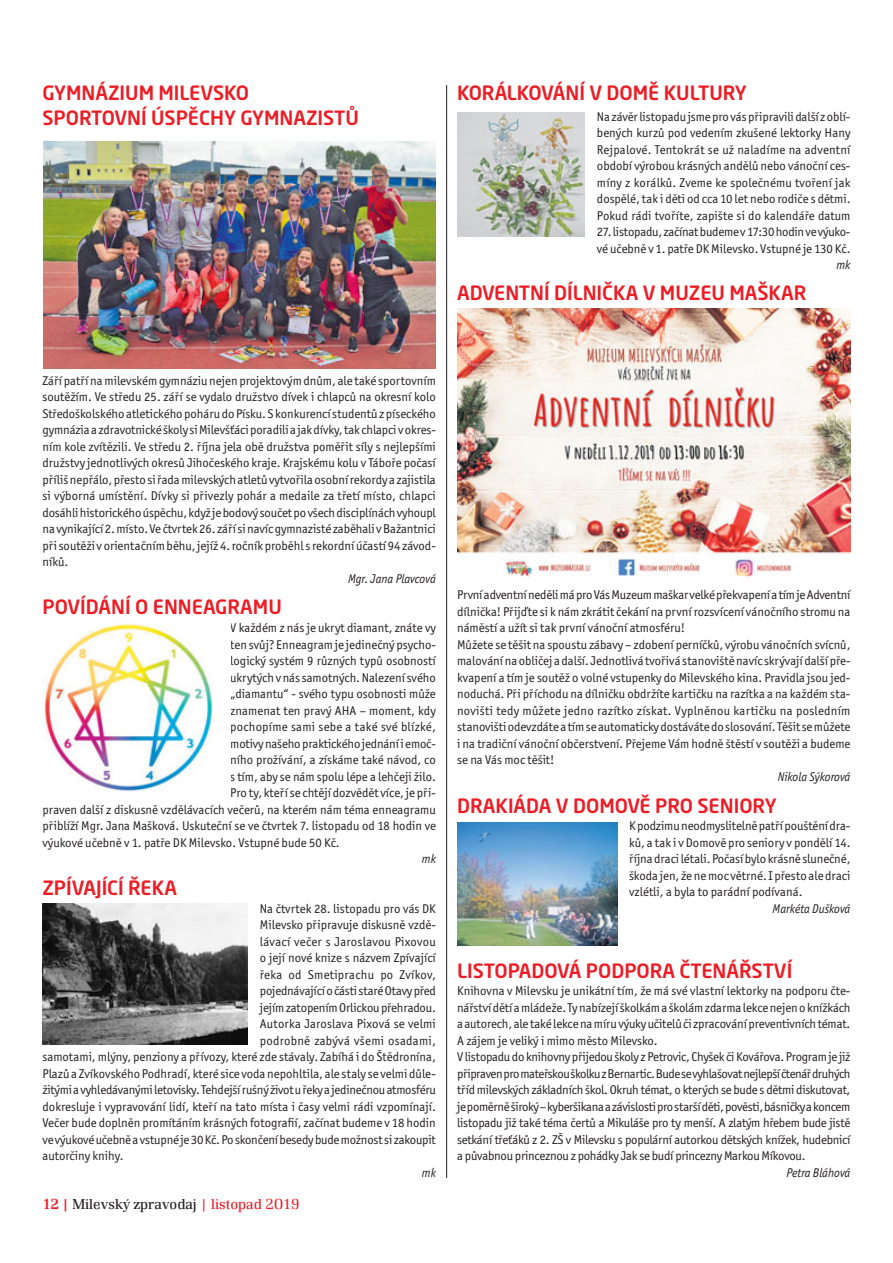
<style>
.page{position:relative;width:893px;height:1263px;background:#fff}
.page>*{position:absolute;margin:0;border:0;box-sizing:border-box;transform-origin:0 0}
.t1{font:500 19.5px/25.5px "Neo Sans Pro";color:#ed1c24}
.t2{font:300 15px "Renault TOT";color:#231f20}
.t3{font:12.75px/16.5px "Officina Sans Itc TOT";color:#231f20;text-align:justify}
.t4{font:12.75px/16.5px "Officina Sans Itc TOT";letter-spacing:-.02em;color:#231f20}
.t5{font:12.75px "Officina Sans Itc TOT";letter-spacing:.02em;color:#231f20}
.t6{font:italic 12.75px "Officina Sans Itc TOT";color:#231f20;scale:.95 1}
.s1{font-weight:500;color:#ed1c24}
.s2{color:#ed1c24}
</style>
<div class="page">
<hr style="left:446px;top:85px;width:1px;height:1093px;background:#231f20">
<img style="left:43px;top:623px;width:170px;height:169px">
<img style="left:43px;top:903px;width:205px;height:142px">
<img style="left:457px;top:112px;width:128px;height:124px">
<img style="left:457px;top:309px;width:393px;height:268px">
<img style="left:457px;top:822px;width:160px;height:124px">
<img style="left:43px;top:142px;width:392px;height:226px">
<h1 class="t1" style="left:43px;top:80px;width:318px">GYMNÁZIUM MILEVSKO<br>SPORTOVNÍ ÚSPĚCHY GYMNAZISTŮ</h1>
<h1 class="t1" style="left:457px;top:80px;width:291px">KORÁLKOVÁNÍ V DOMĚ KULTURY</h1>
<p class="t3" style="left:597px;top:109px;width:255px">Na závěr listopadu jsme pro vás připravili další z oblí&shy;bených kurzů pod vedením zkušené lektorky Hany Rejpalové. Tentokrát se už naladíme na adventní období výrobou krásných andělů nebo vánoční ces&shy;míny z korálků. Zveme ke společnému tvoření jak dospělé, tak i děti od cca 10 let nebo rodiče s dětmi.<br>Pokud rádi tvoříte, zapište si do kalendáře datum</p>
<p class="t3" style="left:597px;top:225px;width:255px">27. listopadu, začínat budeme v 17:30 hodin ve výuko&shy;vé učebně v 1. patře DK Milevsko. Vstupné je 130 Kč.</p>
<p class="t6" style="left:836px;top:260px;width:16px">mk</p>
<h1 class="t1" style="left:457px;top:281px;width:351px">ADVENTNÍ DÍLNIČKA V MUZEU MAŠKAR</h1>
<p class="t3" style="left:43px;top:373px;width:395px">Září patří na milevském gymnáziu nejen projektovým dnům, ale také sportovním soutěžím. Ve středu 25. září se vydalo družstvo dívek i chlapců na okresní kolo Středoškolského atletického poháru do Písku. S konkurencí studentů z píseckého gymnázia a zdravotnické školy si Milevšťáci poradili a jak dívky, tak chlapci v okres&shy;ním kole zvítězili. Ve středu 2. října jela obě družstva poměřit síly s nejlepšími družstvy jednotlivých okresů Jihočeského kraje. Krajskému kolu v Táboře počasí příliš nepřálo, přesto si řada milevských atletů vytvořila osobní rekordy a zajistila si výborná umístění. Dívky si přivezly pohár a medaile za třetí místo, chlapci dosáhli historického úspěchu, když je bodový součet po všech disciplínách vyhoupl na vynikající 2. místo. Ve čtvrtek 26. září si navíc gymnazisté zaběhali v Bažantnici při soutěži v orientačním běhu, jejíž 4. ročník proběhl s rekordní účastí 94 závod&shy;níků.</p>
<p class="t6" style="left:348px;top:573px;width:94px">Mgr. Jana Plavcová</p>
<h1 class="t1" style="left:43px;top:594px;width:241px">POVÍDÁNÍ O ENNEAGRAMU</h1>
<p class="t3" style="left:230px;top:621px;width:207px">V každém z nás je ukryt diamant, znáte vy</p>
<p class="t3" style="left:230px;top:637px;width:207px">ten svůj? Enneagram je jedinečný psycho-</p>
<p class="t3" style="left:230px;top:654px;width:207px">logický systém 9 různých typů osobností</p>
<p class="t3" style="left:230px;top:670px;width:207px">ukrytých v nás samotných. Nalezení svého</p>
<p class="t3" style="left:230px;top:687px;width:207px">„diamantu“ - svého typu osobnosti může</p>
<p class="t3" style="left:230px;top:703px;width:207px">znamenat ten pravý AHA – moment, kdy</p>
<p class="t3" style="left:230px;top:720px;width:207px">pochopíme sami sebe a také své blízké,</p>
<p class="t3" style="left:230px;top:736px;width:207px">motivy našeho praktického jednání i emoč-</p>
<p class="t3" style="left:230px;top:753px;width:207px">ního prožívání, a získáme také návod, co</p>
<p class="t3" style="left:230px;top:769px;width:207px">s tím, aby se nám spolu lépe a lehčeji žilo.</p>
<p class="t3" style="left:230px;top:786px;width:207px">Pro ty, kteří se chtějí dozvědět více, je při-</p>
<p class="t3" style="left:43px;top:802px;width:395px">praven další z diskusně vzdělávacích večerů, na kterém nám téma enneagramu</p>
<p class="t3" style="left:43px;top:819px;width:395px">přiblíží Mgr. Jana Mašková. Uskuteční se ve čtvrtek 7. listopadu od 18 hodin ve</p>
<p class="t3" style="left:43px;top:835px;width:299px">výukové učebně v 1. patře DK Milevsko. Vstupné bude 50 Kč.</p>
<p class="t6" style="left:422px;top:854px;width:16px">mk</p>
<h1 class="t1" style="left:43px;top:876px;width:136px">ZPÍVAJÍCÍ ŘEKA</h1>
<p class="t3" style="left:260px;top:901px;width:178px">Na čtvrtek 28. listopadu pro vás DK</p>
<p class="t3" style="left:260px;top:918px;width:177px">Milevsko připravuje diskusně vzdě-</p>
<p class="t5" style="left:260px;top:936px;width:177px">lávací večer s Jaroslavou Pixovou</p>
<p class="t3" style="left:260px;top:951px;width:177px">o její nové knize s názvem Zpívající</p>
<p class="t5" style="left:260px;top:969px;width:177px">řeka od Smetiprachu po Zvíkov,</p>
<p class="t3" style="left:260px;top:984px;width:177px">pojednávající o části staré Otavy před</p>
<p class="t3" style="left:260px;top:1000px;width:177px">jejím zatopením Orlickou přehradou.</p>
<p class="t3" style="left:260px;top:1017px;width:177px">Autorka Jaroslava Pixová se velmi</p>
<p class="t5" style="left:260px;top:1035px;width:177px">podrobně zabývá všemi osadami,</p>
<p class="t3" style="left:43px;top:1050px;width:395px">samotami, mlýny, penziony a přívozy, které zde stávaly. Zabíhá i do Štědronína,</p>
<p class="t3" style="left:43px;top:1066px;width:395px">Plazů a Zvíkovského Podhradí, které sice voda nepohltila, ale staly se velmi důle-</p>
<p class="t4" style="left:43px;top:1083px;width:395px">žitými a vyhledávanými letovisky. Tehdejší rušný život u řeky a jedinečnou atmosféru</p>
<p class="t3" style="left:43px;top:1099px;width:395px">dokresluje i vypravování lidí, kteří na tato místa i časy velmi rádi vzpomínají.</p>
<p class="t3" style="left:43px;top:1116px;width:395px">Večer bude doplněn promítáním krásných fotografií, začínat budeme v 18 hodin</p>
<p class="t3" style="left:43px;top:1132px;width:395px">ve výukové učebně a vstupné je 30 Kč. Po skončení besedy bude možnost si zakoupit</p>
<p class="t3" style="left:43px;top:1149px;width:83px">autorčiny knihy.</p>
<p class="t6" style="left:422px;top:1167px;width:16px">mk</p>
<p class="t2" style="left:43px;top:1199px;width:259px"><span class="s1">12 |</span> Milevský zpravodaj <span class="s2">| listopad 2019</span></p>
<p class="t3" style="left:457px;top:588px;width:395px;text-align:left">První adventní neděli má pro Vás Muzeum maškar velké překvapení a tím je Adventní dílnička! Přijďte si k nám zkrátit čekání na první rozsvícení vánočního stromu na náměstí a užít si tak první vánoční atmosféru!<br>Můžete se těšit na spoustu zábavy – zdobení perníčků, výrobu vánočních svícnů, malování na obličej a další. Jednotlivá tvořivá stanoviště navíc skrývají další pře&shy;kvapení a tím je soutěž o volné vstupenky do Milevského kina. Pravidla jsou jed&shy;noduchá. Při příchodu na dílničku obdržíte kartičku na razítka a na každém sta&shy;novišti tedy můžete jedno razítko získat. Vyplněnou kartičku na posledním stanovišti odevzdáte a tím se automaticky dostáváte do slosování. Těšit se můžete i na tradiční vánoční občerstvení. Přejeme Vám hodně štěstí v soutěži a budeme se na Vás moc těšit!</p>
<p class="t6" style="left:778px;top:771px;width:78px">Nikola Sýkorová</p>
<h1 class="t1" style="left:457px;top:793px;width:321px">DRAKIÁDA V DOMOVĚ PRO SENIORY</h1>
<p class="t3" style="left:629px;top:819px;width:223px">K podzimu neodmyslitelně patří pouštění dra&shy;ků, a tak i v Domově pro seniory v pondělí 14. října draci létali. Počasí bylo krásně slunečné, škoda jen, že ne moc větrné. I přesto ale draci vzlétli, a byla to parádní podívaná.</p>
<p class="t6" style="left:773px;top:903px;width:83px">Markéta Dušková</p>
<h1 class="t1" style="left:457px;top:958px;width:337px">LISTOPADOVÁ PODPORA ČTENÁŘSTVÍ</h1>
<p class="t4" style="left:457px;top:984px;width:395px">Knihovna v Milevsku je unikátní tím, že má své vlastní lektorky na podporu čte&shy;nářství dětí a mládeže. Ty nabízejí školkám a školám zdarma lekce nejen o knížkách a autorech, ale také lekce na míru výuky učitelů či zpracování preventivních témat.<br>A zájem je veliký i mimo město Milevsko.<br>V listopadu do knihovny přijedou školy z Petrovic, Chyšek či Kovářova. Program je již připraven pro mateřskou školku z Bernartic. Bude se vyhlašovat nejlepší čtenář druhých tříd milevských základních škol. Okruh témat, o kterých se bude s dětmi diskutovat, je poměrně široký – kyberšikana azávislosti pro starší děti, pověsti, básničky akoncem listopadu již také téma čertů a Mikuláše pro ty menší. A zlatým hřebem bude jistě setkání třeťáků z 2. ZŠ v Milevsku s populární autorkou dětských knížek, hudebnicí a půvabnou princeznou z pohádky Jak se budí princezny Markou Míkovou.</p>
<p class="t6" style="left:787px;top:1167px;width:69px">Petra Bláhová</p>
</div>
